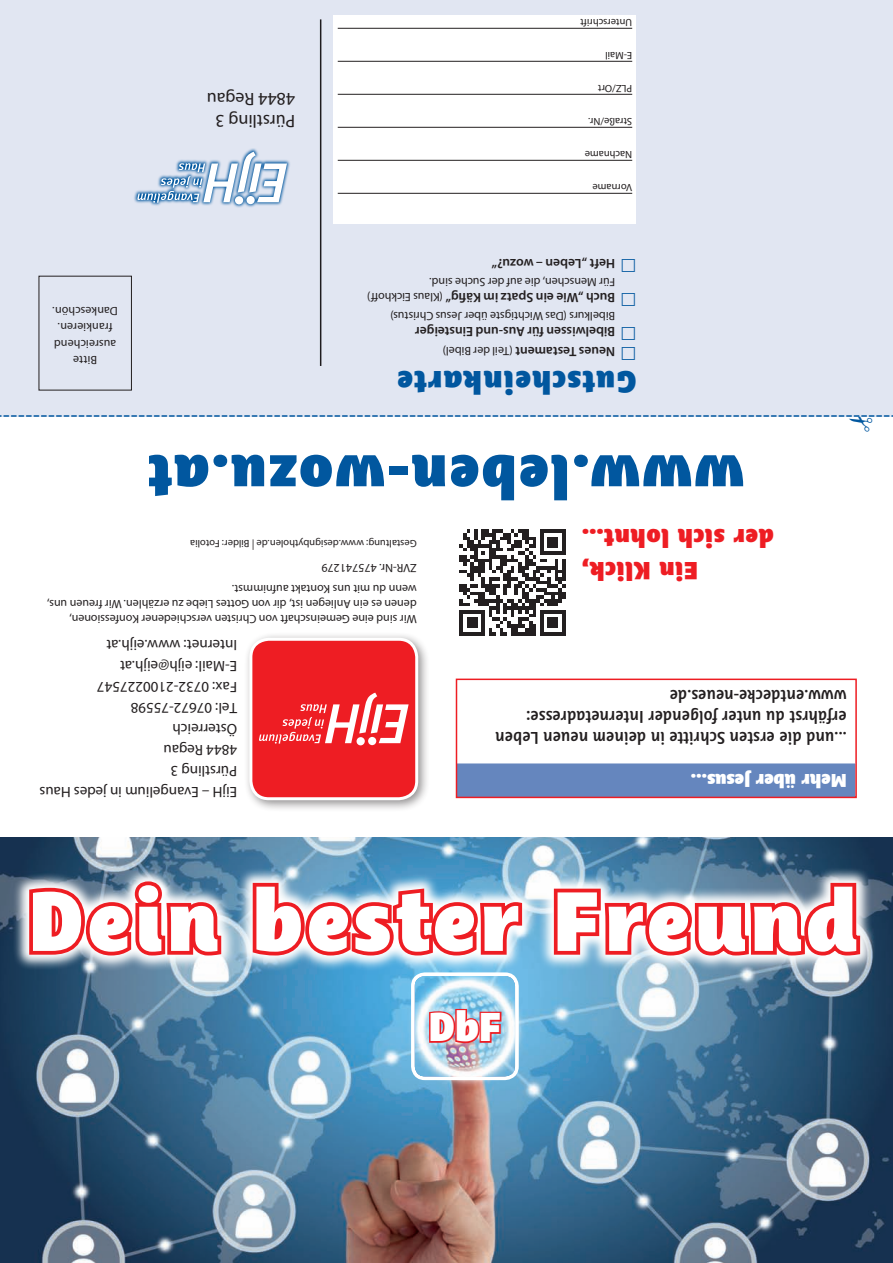
<style>
.page{position:relative;width:893px;height:1263px;background:#fff}
.page>*{position:absolute;margin:0;border:0;box-sizing:border-box;transform-origin:0 0}
.copy{font:81.3px "Ayita Pro Fat";letter-spacing:.06em;color:#fff}
.t1{font:57px "Ayita Pro Fat";letter-spacing:.04em;color:#01579f}
.copy-2{font:39px "Ayita Pro Fat";color:#fff}
.copy-3{font:30px "Ayita Pro Fat";letter-spacing:.05em;color:#01579f}
.Head_Lithos{font:24px/33px "Ayita Pro Fat";letter-spacing:.03em;color:#ee1d23;text-align:right}
.copy_DBT_Myriad{font:18px "Myriad Pro";color:#231f20}
.t2{font:18px "Ayita Pro Fat";color:#fff}
.t3{font:600 16.5px/21px "Ayita Pro";color:#231f20}
.copy_DBT_Myriad-2{font:15px "Myriad Pro";color:#231f20}
.VH_copy{font:600 13.5px "Myriad Pro";letter-spacing:-.005em;color:#231f20}
.copy_DBT_Myriad-3{font:12px/15px "Myriad Pro";color:#231f20}
.VH_copy-2{font:12px/16.5px "Myriad Pro";color:#231f20;text-align:center}
.copy-4{font:10.5px "Myriad Pro";color:#231f20}
</style>
<div class="page">
<img style="left:0;top:838px;width:893px;height:425px">
<svg style="left:13px;top:866px;width:863px;height:106px;background:#79a1bc"></svg>
<svg style="left:25px;top:878px;width:200px;height:81px"></svg>
<svg style="left:247px;top:879px;width:279px;height:80px"></svg>
<svg style="left:550px;top:879px;width:314px;height:80px"></svg>
<div style="left:455px;top:762px;width:402px;height:37px;background:#6586be;border:2px solid #fff"></div>
<div style="left:456px;top:678px;width:401px;height:120px;border:2px solid #ee1d23"></div>
<svg style="left:459px;top:529px;width:107px;height:106px"></svg>
<div style="left:243px;top:632px;width:187px;height:180px;background:#231f20;opacity:.5"></div>
<div style="left:251px;top:639px;width:166px;height:160px;background:#ee1d23;border-radius:18px"></div>
<svg style="left:259px;top:693px;width:150px;height:52px"></svg>
<div style="left:249px;top:638px;width:169px;height:162px;border:3px solid #fff;border-radius:18px"></div>
<div style="left:0;top:0;width:893px;height:417px;background:#dee4f1"></div>
<hr style="left:320px;top:19px;width:1px;height:347px;background:#231f20">
<div style="left:333px;top:15px;width:303px;height:209px;background:#fff"></div>
<hr style="left:338px;top:193px;width:294px;height:1px;background:#231f20">
<hr style="left:338px;top:160px;width:294px;height:1px;background:#231f20">
<hr style="left:338px;top:127px;width:294px;height:1px;background:#231f20">
<hr style="left:338px;top:94px;width:294px;height:1px;background:#231f20">
<hr style="left:338px;top:61px;width:294px;height:1px;background:#231f20">
<hr style="left:338px;top:28px;width:294px;height:1px;background:#231f20">
<svg style="left:134px;top:148px;width:156px;height:60px"></svg>
<svg style="left:137px;top:152px;width:150px;height:52px"></svg>
<svg style="left:413px;top:974px;width:104px;height:104px"></svg>
<div style="left:411px;top:972px;width:108px;height:108px;border:4px solid #fff;border-radius:12px"></div>
<svg style="left:428px;top:1007px;width:75px;height:38px;background:#c08b9b"></svg>
<svg style="left:0;top:415px;width:893px;height:2px;background:#6697c4"></svg>
<p class="copy-4" style="left:632px;top:29px;width:53px;rotate:-180deg">Unterschrift</p>
<p class="VH_copy-2" style="left:118px;top:319px;width:67px;rotate:-180deg">Dankeschön.</p>
<p class="VH_copy-2" style="left:116px;top:369px;width:64px;rotate:-180deg">Bitte ausreichend frankieren.</p>
<p class="copy_DBT_Myriad" style="left:295px;top:110px;width:90px;rotate:-180deg">4844 Regau</p>
<p class="copy_DBT_Myriad" style="left:295px;top:133px;width:81px;rotate:-180deg">Pürstling 3</p>
<p class="copy-4" style="left:632px;top:62px;width:28px;rotate:-180deg">E-Mail</p>
<p class="copy-4" style="left:632px;top:95px;width:36px;rotate:-180deg">PLZ/Ort</p>
<p class="copy-4" style="left:632px;top:128px;width:45px;rotate:-180deg">Straße/Nr.</p>
<p class="copy-4" style="left:632px;top:161px;width:49px;rotate:-180deg">Nachname</p>
<p class="copy-4" style="left:632px;top:194px;width:41px;rotate:-180deg">Vorname</p>
<p class="VH_copy" style="left:615px;top:272px;width:125px;rotate:-180deg">Heft „Leben – wozu?“</p>
<p class="VH_copy-2" style="left:615px;top:291px;width:187px;rotate:-180deg">Für Menschen, die auf der Suche sind.</p>
<p class="VH_copy-2" style="left:443px;top:306px;width:77px;rotate:-180deg">(Klaus Eickhoff)</p>
<p class="VH_copy" style="left:615px;top:306px;width:171px;rotate:-180deg">Buch „Wie ein Spatz im Käfig“</p>
<p class="VH_copy-2" style="left:615px;top:325px;width:226px;rotate:-180deg">Bibelkurs (Das Wichtigste über Jesus Christus)</p>
<p class="VH_copy" style="left:615px;top:340px;width:202px;rotate:-180deg">Bibelwissen für Aus-und Einsteiger</p>
<p class="VH_copy-2" style="left:513px;top:359px;width:72px;rotate:-180deg">(Teil der Bibel)</p>
<p class="VH_copy" style="left:615px;top:360px;width:101px;rotate:-180deg">Neues Testament</p>
<p class="copy-3" style="left:636px;top:400px;width:240px;rotate:-180deg">Gutscheinkarte</p>
<p class="t1" style="left:744px;top:510px;width:597px;rotate:-180deg">www.leben-wozu.at</p>
<p class="Head_Lithos" style="left:774px;top:587px;width:193px;rotate:-180deg">Ein Klick,<br>der sich lohnt…</p>
<p class="copy-4" style="left:417px;top:550px;width:228px;rotate:-180deg">Gestaltung: www.designbytholen.de | Bilder: Fotolia</p>
<p class="copy_DBT_Myriad-3" style="left:417px;top:575px;width:97px;rotate:-180deg">ZVR-Nr. 475741279</p>
<p class="copy_DBT_Myriad-3" style="left:417px;top:626px;width:371px;rotate:-180deg">Wir sind eine Gemeinschaft von Christen verschiedener Konfessionen, denen es ein Anliegen ist, dir von Gottes Liebe zu erzählen. Wir freuen uns, wenn du mit uns Kontakt aufnimmst.</p>
<p class="copy_DBT_Myriad-2" style="left:237px;top:655px;width:132px;rotate:-180deg">Internet: www.eijh.at</p>
<p class="copy_DBT_Myriad-2" style="left:237px;top:676px;width:118px;rotate:-180deg">E-Mail: eijh@eijh.at</p>
<p class="copy_DBT_Myriad-2" style="left:237px;top:697px;width:142px;rotate:-180deg">Fax: 0732-2100227547</p>
<p class="copy_DBT_Myriad-2" style="left:237px;top:718px;width:108px;rotate:-180deg">Tel: 07672-75598</p>
<p class="copy_DBT_Myriad-2" style="left:237px;top:739px;width:66px;rotate:-180deg">Österreich</p>
<p class="copy_DBT_Myriad-2" style="left:237px;top:760px;width:75px;rotate:-180deg">4844 Regau</p>
<p class="copy_DBT_Myriad-2" style="left:237px;top:781px;width:68px;rotate:-180deg">Pürstling 3</p>
<p class="copy_DBT_Myriad-2" style="left:237px;top:802px;width:199px;rotate:-180deg">EijH – Evangelium in jedes Haus</p>
<p class="t3" style="left:847px;top:749px;width:353px;rotate:-180deg">...und die ersten Schritte in deinem neuen Leben erfährst du unter folgender Internetadresse: www.entdecke-neues.de</p>
<p class="t2" style="left:847px;top:791px;width:157px;rotate:-180deg">Mehr über Jesus…</p>
<p class="copy" style="left:28px;top:873px;width:830px">Dein bester Freund</p>
<p class="copy-2" style="left:428px;top:1004px;width:75px">DbF</p>
</div>
